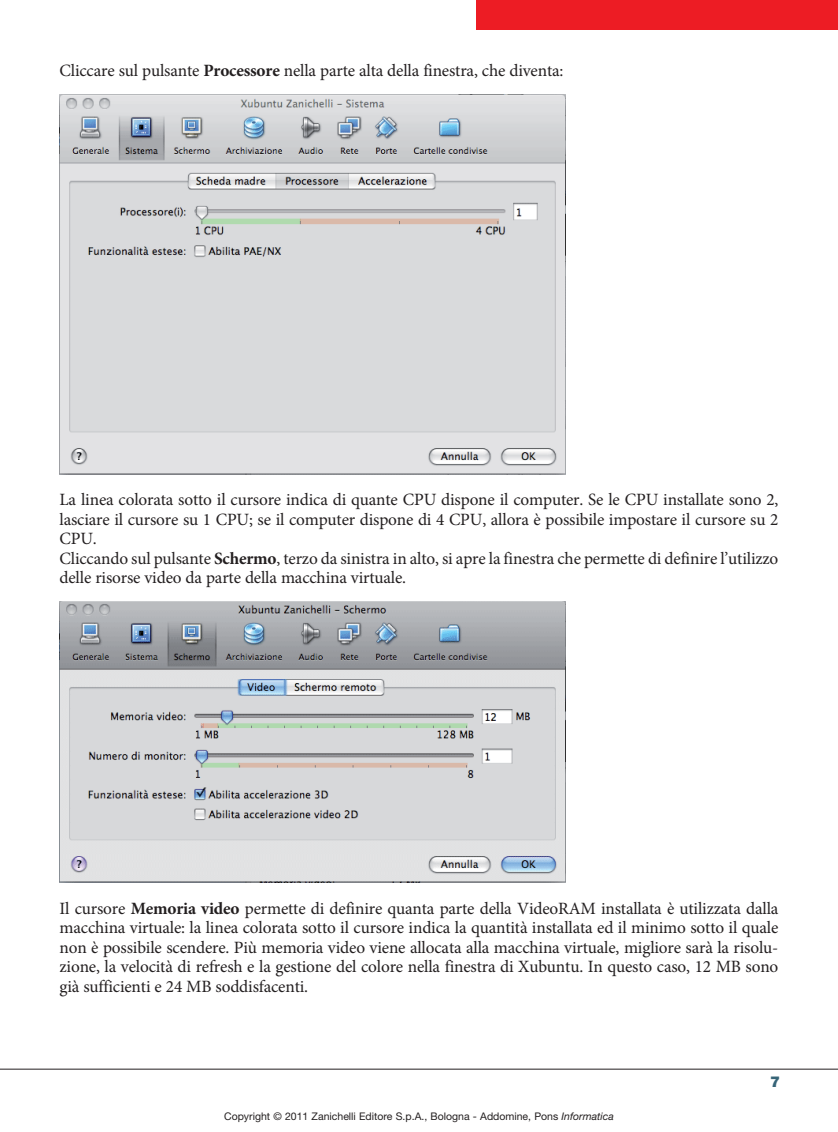
<style>
.page{position:relative;width:838px;height:1132px;background:#fff}
.page>*{position:absolute;margin:0;border:0;box-sizing:border-box;transform-origin:0 0}
.t1{font:17.25px/19.5px "Minion Pro";letter-spacing:-.01em;color:#231f20}
.t2{font:900 15px "Helvetica Neue LT Std";color:#376578}
.t3{font:10.5px "Helvetica Neue LT Std";color:#231f20}
.s1{font-weight:700}
.s2{font-style:italic}
</style>
<div class="page">
<hr style="left:0;top:1068px;width:838px;height:1px;background:#231f20">
<div style="left:476px;top:0;width:362px;height:30px;background:#ed1c24"></div>
<img style="left:60px;top:94px;width:505px;height:380px">
<img style="left:60px;top:601px;width:505px;height:281px">
<p class="t1" style="left:60px;top:63px;width:505px">Cliccare sul pulsante <span class="s1">Processore</span> nella parte alta della finestra, che diventa:</p>
<p class="t1" style="left:60px;top:491px;width:720px">La linea colorata sotto il cursore indica di quante CPU dispone il computer. Se le CPU installate sono 2, lasciare il cursore su 1 CPU; se il computer dispone di 4 CPU, allora è possibile impostare il cursore su 2<br>CPU.<br>Cliccando sul pulsante <span class="s1">Schermo</span>, terzo da sinistra in alto, si apre la finestra che permette di definire l’utilizzo delle risorse video da parte della macchina virtuale.</p>
<p class="t1" style="left:60px;top:899px;width:720px;text-align:justify">Il cursore <span class="s1">Memoria video</span> permette di definire quanta parte della VideoRAM installata è utilizzata dalla macchina virtuale: la linea colorata sotto il cursore indica la quantità installata ed il minimo sotto il quale non è possibile scendere. Più memoria video viene allocata alla macchina virtuale, migliore sarà la risolu&shy;zione, la velocità di refresh e la gestione del colore nella finestra di Xubuntu. In questo caso, 12 MB sono già sufficienti e 24 MB soddisfacenti.</p>
<p class="t3" style="left:224px;top:1112px;width:391px">Copyright © 2011 Zanichelli Editore S.p.A., Bologna - Addomine, Pons <span class="s2">Informatica</span></p>
<p class="t2" style="left:770px;top:1076px;width:12px">7</p>
</div>
